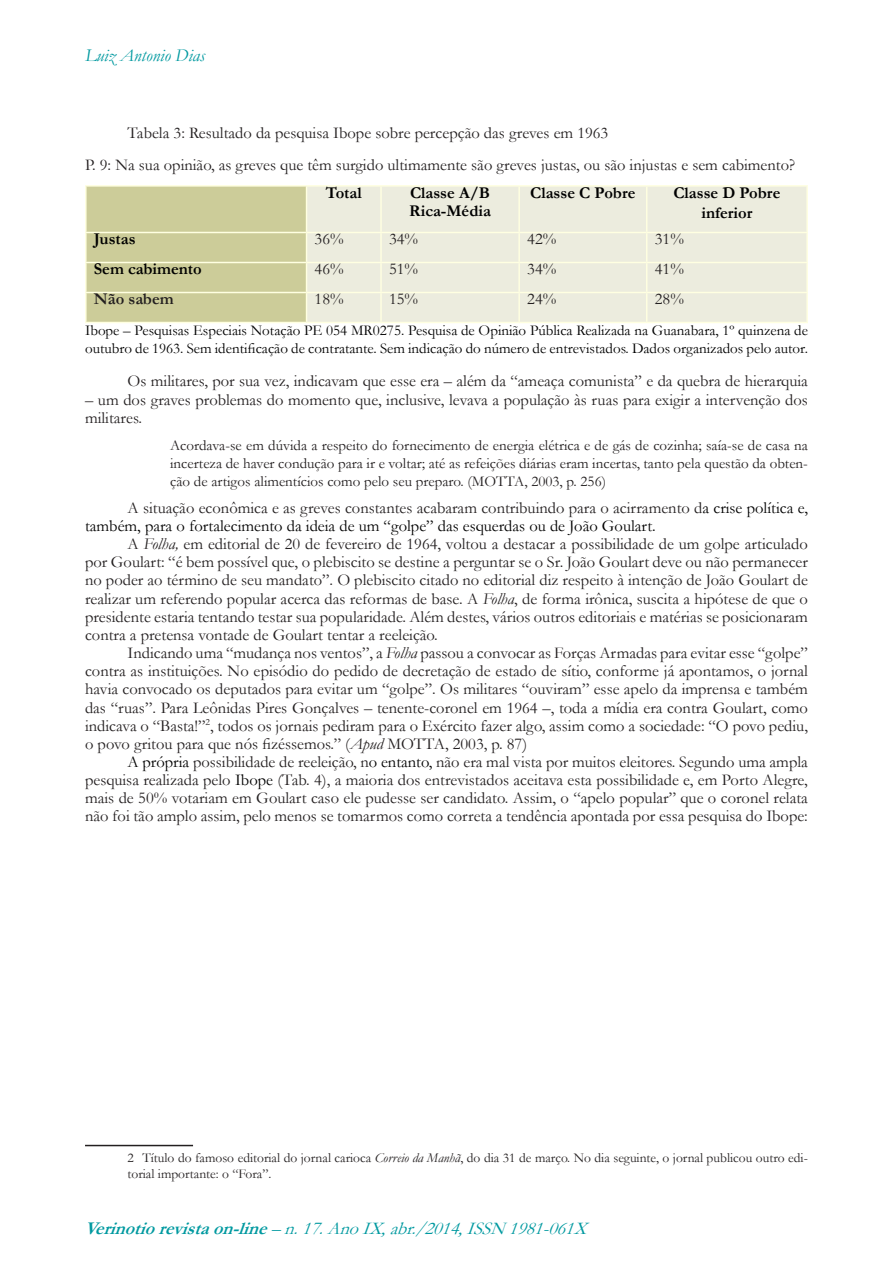
<style>
.page{position:relative;width:893px;height:1263px;background:#fff}
.page>*{position:absolute;margin:0;border:0;box-sizing:border-box;transform-origin:0 0}
.t1{font:italic 18px "Garamond";color:#0099a0}
.t2{font:italic 18px "Garamond";color:#0099a0}
.normal_verinotio{font:16.5px/18.1px "Garamond";color:#231f20;text-align:justify}
.normal_verinotio-2{font:16.5px/18.1px "Garamond";color:#000}
.t3{font:700 16.5px/19.8px "Garamond";color:#000;text-align:center}
.t4{font:700 16.5px "Garamond";color:#231f20}
.notas{font:15px/18px "Garamond";color:#231f20;text-align:justify}
.t5{font:15px/18px "Garamond";color:#000}
.Rodapé{font:13.5px/16.2px "Garamond";color:#231f20}
.s1{color:#231f20}
.s2{font-style:italic}
.s3{color:#000}
.s4{font-weight:700}
</style>
<div class="page">
<div style="left:307px;top:187px;width:499px;height:135px;background:#ececde"></div>
<hr style="left:85px;top:185px;width:222px;height:2px;background:#ffffe1">
<hr style="left:307px;top:185px;width:74px;height:2px;background:#ffffe1">
<hr style="left:381px;top:185px;width:138px;height:2px;background:#ffffe1">
<hr style="left:519px;top:185px;width:128px;height:2px;background:#ffffe1">
<hr style="left:647px;top:185px;width:161px;height:2px;background:#ffffe1">
<hr style="left:85px;top:232px;width:222px;height:1px;background:#ffffe1">
<hr style="left:307px;top:232px;width:74px;height:1px;background:#ffffe1">
<hr style="left:381px;top:232px;width:138px;height:1px;background:#ffffe1">
<hr style="left:519px;top:232px;width:128px;height:1px;background:#ffffe1">
<hr style="left:647px;top:232px;width:161px;height:1px;background:#ffffe1">
<hr style="left:85px;top:262px;width:222px;height:1px;background:#ffffe1">
<hr style="left:307px;top:262px;width:74px;height:1px;background:#ffffe1">
<hr style="left:381px;top:262px;width:138px;height:1px;background:#ffffe1">
<hr style="left:519px;top:262px;width:128px;height:1px;background:#ffffe1">
<hr style="left:647px;top:262px;width:161px;height:1px;background:#ffffe1">
<hr style="left:85px;top:292px;width:222px;height:1px;background:#ffffe1">
<hr style="left:307px;top:292px;width:74px;height:1px;background:#ffffe1">
<hr style="left:381px;top:292px;width:138px;height:1px;background:#ffffe1">
<hr style="left:519px;top:292px;width:128px;height:1px;background:#ffffe1">
<hr style="left:647px;top:292px;width:161px;height:1px;background:#ffffe1">
<hr style="left:85px;top:322px;width:222px;height:1px;background:#ffffe1">
<hr style="left:307px;top:322px;width:74px;height:1px;background:#ffffe1">
<hr style="left:381px;top:322px;width:138px;height:1px;background:#ffffe1">
<hr style="left:519px;top:322px;width:128px;height:1px;background:#ffffe1">
<hr style="left:647px;top:322px;width:161px;height:1px;background:#ffffe1">
<hr style="left:85px;top:187px;width:2px;height:45px;background:#ffffe1">
<hr style="left:85px;top:233px;width:2px;height:29px;background:#ffffe1">
<hr style="left:85px;top:263px;width:2px;height:29px;background:#ffffe1">
<hr style="left:85px;top:293px;width:2px;height:29px;background:#ffffe1">
<hr style="left:380px;top:187px;width:2px;height:45px;background:#ffffe1">
<hr style="left:518px;top:187px;width:2px;height:45px;background:#ffffe1">
<hr style="left:646px;top:187px;width:1px;height:45px;background:#ffffe1">
<hr style="left:806px;top:187px;width:2px;height:45px;background:#ffffe1">
<hr style="left:380px;top:233px;width:2px;height:29px;background:#ffffe1">
<hr style="left:518px;top:233px;width:2px;height:29px;background:#ffffe1">
<hr style="left:806px;top:233px;width:2px;height:29px;background:#ffffe1">
<hr style="left:380px;top:263px;width:2px;height:29px;background:#ffffe1">
<hr style="left:518px;top:263px;width:2px;height:29px;background:#ffffe1">
<hr style="left:806px;top:263px;width:2px;height:29px;background:#ffffe1">
<svg style="left:86px;top:186px;width:221px;height:136px;background:#cece9c"></svg>
<hr style="left:380px;top:293px;width:2px;height:29px;background:#ffffe1">
<hr style="left:518px;top:293px;width:2px;height:29px;background:#ffffe1">
<svg style="left:646px;top:233px;width:1px;height:89px"></svg>
<hr style="left:806px;top:293px;width:2px;height:29px;background:#ffffe1">
<hr style="left:85px;top:1145px;width:108px;height:1px;background:#231f20">
<p class="t2" style="left:85px;top:43px;width:121px">Luiz Antonio Dias</p>
<p class="normal_verinotio" style="left:128px;top:124px;width:482px">Tabela 3: Resultado da pesquisa Ibope sobre percepção das greves em 1963</p>
<p class="normal_verinotio" style="left:85px;top:155px;width:712px">P. 9: Na sua opinião, as greves que têm surgido ultimamente são greves justas, ou são injustas e sem cabimento?</p>
<p class="t3" style="left:326px;top:183px;width:37px">Total</p>
<p class="t3" style="left:410px;top:183px;width:82px">Classe A/B</p>
<p class="t3" style="left:409px;top:201px;width:83px">Rica-Média</p>
<p class="t3" style="left:530px;top:183px;width:107px">Classe C Pobre</p>
<p class="t3" style="left:673px;top:183px;width:109px">Classe D Pobre inferior</p>
<p class="t3" style="left:94px;top:229px;width:43px">Justas</p>
<p class="normal_verinotio" style="left:315px;top:230px;width:31px">36%</p>
<p class="normal_verinotio" style="left:389px;top:230px;width:31px">34%</p>
<p class="normal_verinotio" style="left:527px;top:230px;width:31px">42%</p>
<p class="normal_verinotio" style="left:655px;top:230px;width:31px">31%</p>
<p class="t3" style="left:94px;top:259px;width:109px">Sem cabimento</p>
<p class="normal_verinotio" style="left:315px;top:260px;width:31px">46%</p>
<p class="normal_verinotio" style="left:389px;top:260px;width:31px">51%</p>
<p class="normal_verinotio" style="left:527px;top:260px;width:31px">34%</p>
<p class="normal_verinotio" style="left:655px;top:260px;width:31px">41%</p>
<p class="t4" style="left:94px;top:288px;width:81px">Não sabem</p>
<p class="normal_verinotio" style="left:315px;top:290px;width:31px">18%</p>
<p class="normal_verinotio" style="left:389px;top:290px;width:31px">15%</p>
<p class="normal_verinotio" style="left:527px;top:290px;width:31px">24%</p>
<p class="normal_verinotio" style="left:655px;top:290px;width:31px">28%</p>
<p class="t5" style="left:85px;top:321px;width:724px">Ibope – Pesquisas Especiais Notação PE 054 MR0275. Pesquisa de Opinião Pública Realizada na Guanabara, 1º quinzena de outubro de 1963. Sem identificação de contratante. Sem indicação do número de entrevistados. Dados organizados pelo autor.</p>
<p class="normal_verinotio" style="left:128px;top:372px;width:682px">Os militares, por sua vez, indicavam que esse era – além da “ameaça comunista” e da quebra de hierarquia</p>
<p class="normal_verinotio" style="left:85px;top:390px;width:724px">– um dos graves problemas do momento que, inclusive, levava a população às ruas para exigir a intervenção dos militares.</p>
<p class="notas" style="left:170px;top:436px;width:639px">Acordava-se em dúvida a respeito do fornecimento de energia elétrica e de gás de cozinha; saía-se de casa na incerteza de haver condução para ir e voltar; até as refeições diárias eram incertas, tanto pela questão da obten&shy;ção de artigos alimentícios como pelo seu preparo. (MOTTA, 2003, p. 256)</p>
<p class="normal_verinotio-2" style="left:85px;top:498px;width:724px;text-indent:43px"><span class="s1">A situação econômica e as greves constantes acabaram contribuindo para o acirramento d</span>a crise política e, também, para o fortalecimento da ideia de um “golpe” das esquerdas ou de João Goulart.</p>
<p class="normal_verinotio" style="left:85px;top:534px;width:724px;text-indent:43px">A <span class="s2">Folha,</span> em editorial de 20 de fevereiro de 1964, voltou a destacar a possibilidade de um golpe articulado por Goulart: “é bem possível que, o plebiscito se destine a perguntar se o Sr. João Goulart deve ou não permanecer no poder ao término de seu mandato”. O plebiscito citado no editorial diz respeito à intenção de João Goulart de realizar um referendo popular acerca das reformas de base. A <span class="s2">Folha</span>, de forma irônica, suscita a hipótese de que o presidente estaria tentando testar sua popularidade. Além destes, vários outros editoriais e matérias se posicionaram contra a pretensa vontade de Goulart tentar a reeleição.</p>
<p class="normal_verinotio" style="left:85px;top:643px;width:724px;text-indent:43px">Indicando uma “mudança nos ventos”, a <span class="s2">Folha</span> passou a convocar as Forças Armadas para evitar esse “golpe” contra as instituições. No episódio do pedido de decretação de estado de sítio, conforme já apontamos, o jornal havia convocado os deputados para evitar um “golpe”. Os militares “ouviram” esse apelo da imprensa e também das “ruas”. Para Leônidas Pires Gonçalves – tenente-coronel em 1964 –, toda a mídia era contra Goulart, como indicava o “Basta!”<sup>2</sup>, todos os jornais pediram para o Exército fazer algo, assim como a sociedade: “O povo pediu, o povo gritou para que nós fizéssemos.” (<span class="s2">Apud</span> MOTTA, 2003, p. 87)</p>
<p class="normal_verinotio" style="left:85px;top:752px;width:724px;text-indent:43px"><span class="s3">A própria</span> possibilidade de reeleição, n<span class="s3">o entanto,</span> não era mal vista por muitos eleitores. Segundo uma ampla pesquisa realizada pelo <span class="s3">Ibope</span> (Tab. 4), a maioria dos entrevistados aceitava esta possibilidade e, em Porto Alegre, mais de 50% votariam em Goulart caso ele pudesse ser candidato. Assim, o “apelo popular” que o coronel relata não foi tão amplo assim, pelo menos se tomarmos como correta a tendência apontada por essa pesquisa do Ibope:</p>
<p class="Rodapé" style="left:128px;top:1149px;width:682px">2 Título do famoso editorial do jornal carioca <span class="s2">Correio da Manhã</span>, do dia 31 de março. No dia seguinte, o jornal publicou outro edi&shy;torial importante: o “Fora”.</p>
<p class="t1" style="left:84px;top:1216px;width:511px"><span class="s4">Verinotiorevistaon-line</span>–n.17.AnoIX,abr./2014,ISSN1981-061X</p>
</div>
